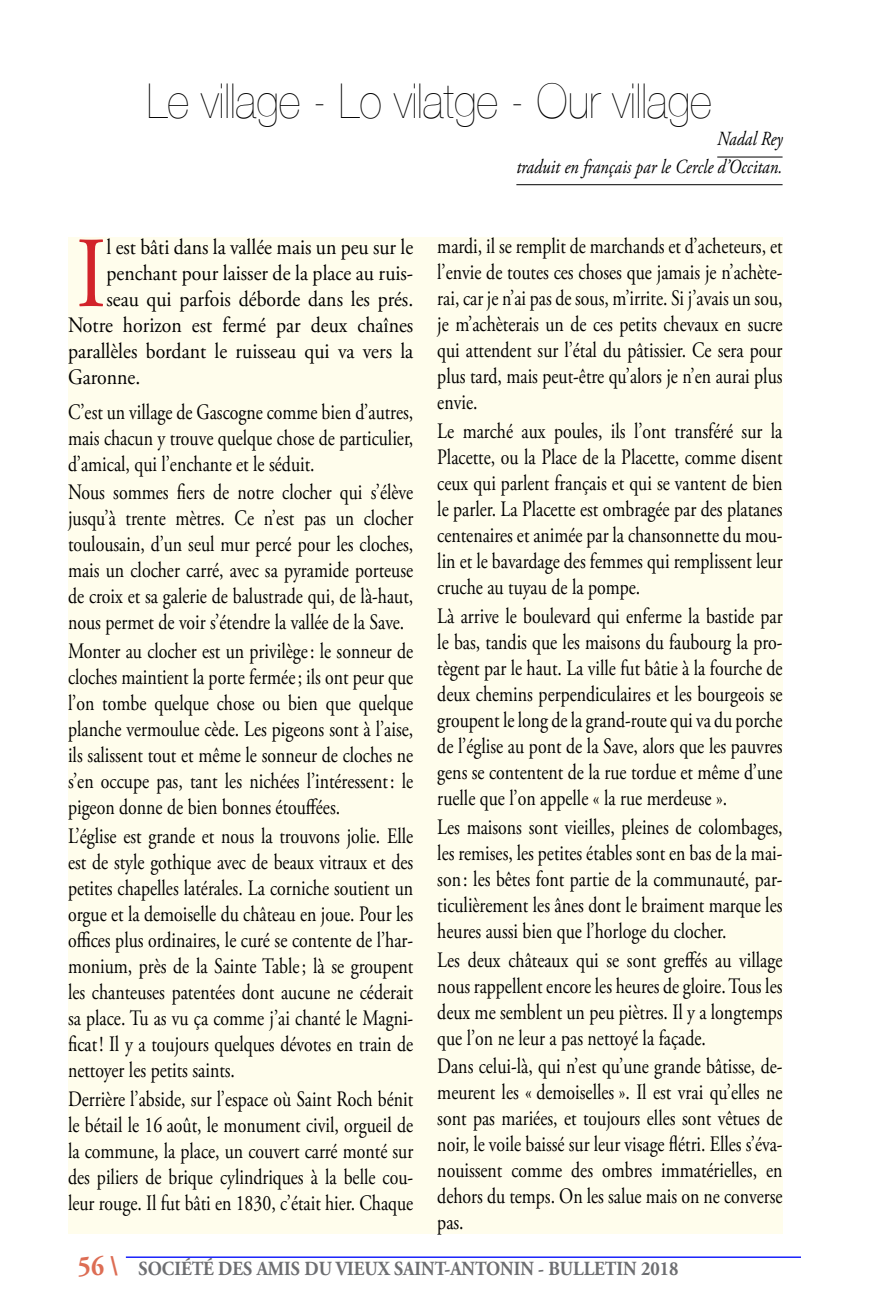
<style>
.page{position:relative;width:896px;height:1304px;background:#fff}
.page>*{position:absolute;margin:0;border:0;box-sizing:border-box;transform-origin:0 0}
.t1{font:100.4px "Adobe Garamond Pro";color:#d2232a;scale:.9 1}
.t2{font:200 48px "Helvetica Neue";color:#000;scale:.9 1}
.t3{font:22px/26px "Adobe Garamond Pro";color:#000;text-align:justify;scale:.81 1}
.t4{font:22px "Adobe Garamond Pro";color:#000;scale:.9 1}
.t5{font:700 20px "Adobe Garamond Pro";color:#6d6e71;scale:.9 1}
.t6{font:italic 20px/27.6px "Adobe Garamond Pro";color:#000;text-align:right;scale:.85 1}
.s1{font-size:28px;color:#dd6d54}
</style>
<div class="page">
<hr style="left:126px;top:1256px;width:675px;height:2px;background:#1922fb">
<div style="left:68px;top:237px;width:714px;height:997px;background:#fffdec"></div>
<hr style="left:717px;top:157px;width:65px;height:1px;background:#000">
<hr style="left:516px;top:184px;width:266px;height:1px;background:#000">
<h2 class="t2" style="left:147px;top:73px;width:629px">Le village - Lo vilatge - Our village</h2>
<p class="t6" style="left:516px;top:126px;width:315px">Nadal Rey<br>traduit en français par le Cercle d’Occitan.</p>
<h1 class="t1" style="left:76px;top:214px;width:35px">I</h1>
<p class="t4" style="left:106px;top:234px;width:342px">l est bâti dans la vallée mais un peu sur le</p>
<p class="t4" style="left:106px;top:260px;width:342px">penchant pour laisser de la place au ruis-</p>
<p class="t4" style="left:106px;top:286px;width:342px">seau qui parfois déborde dans les prés.</p>
<p class="t4" style="left:68px;top:312px;width:385px">Notre horizon est fermé par deux chaînes</p>
<p class="t4" style="left:68px;top:338px;width:385px">parallèles bordant le ruisseau qui va vers la</p>
<p class="t4" style="left:68px;top:364px;width:82px">Garonne.</p>
<p class="t3" style="left:68px;top:399px;width:428px">C’est un village de Gascogne comme bien d’autres, mais chacun y trouve quelque chose de particulier, d’amical, qui l’enchante et le séduit.</p>
<p class="t3" style="left:68px;top:480px;width:428px">Nous sommes fiers de notre clocher qui s’élève jusqu’à trente mètres. Ce n’est pas un clocher toulousain, d’un seul mur percé pour les cloches, mais un clocher carré, avec sa pyramide porteuse de croix et sa galerie de balustrade qui, de là-haut, nous permet de voir s’étendre la vallée de la Save.</p>
<p class="t3" style="left:68px;top:639px;width:428px">Monter au clocher est un privilège: le sonneur de cloches maintient la porte fermée; ils ont peur que l’on tombe quelque chose ou bien que quelque planche vermoulue cède. Les pigeons sont à l’aise, ils salissent tout et même le sonneur de cloches ne s’en occupe pas, tant les nichées l’intéressent: le pigeon donne de bien bonnes étouffées.</p>
<p class="t3" style="left:68px;top:824px;width:428px">L’église est grande et nous la trouvons jolie. Elle est de style gothique avec de beaux vitraux et des petites chapelles latérales. La corniche soutient un orgue et la demoiselle du château en joue. Pour les offices plus ordinaires, le curé se contente de l’har&shy;monium, près de la Sainte Table; là se groupent les chanteuses patentées dont aucune ne céderait sa place. Tu as vu ça comme j’ai chanté le Magni&shy;ficat! Il y a toujours quelques dévotes en train de nettoyer les petits saints.</p>
<p class="t3" style="left:68px;top:1087px;width:428px">Derrière l’abside, sur l’espace où Saint Roch bénit le bétail le 16 août, le monument civil, orgueil de la commune, la place, un couvert carré monté sur des piliers de brique cylindriques à la belle cou&shy;leur rouge. Il fut bâti en 1830, c’était hier. Chaque</p>
<p class="t3" style="left:437px;top:234px;width:428px">mardi, il se remplit de marchands et d’acheteurs, et l’envie de toutes ces choses que jamais je n’achète&shy;rai, car je n’ai pas de sous, m’irrite. Si j’avais un sou, je m’achèterais un de ces petits chevaux en sucre qui attendent sur l’étal du pâtissier. Ce sera pour plus tard, mais peut-être qu’alors je n’en aurai plus envie.</p>
<p class="t3" style="left:437px;top:419px;width:428px">Le marché aux poules, ils l’ont transféré sur la Placette, ou la Place de la Placette, comme disent ceux qui parlent français et qui se vantent de bien le parler. La Placette est ombragée par des platanes centenaires et animée par la chansonnette du mou&shy;lin et le bavardage des femmes qui remplissent leur cruche au tuyau de la pompe.</p>
<p class="t3" style="left:437px;top:604px;width:428px">Là arrive le boulevard qui enferme la bastide par le bas, tandis que les maisons du faubourg la pro&shy;tègent par le haut. La ville fut bâtie à la fourche de deux chemins perpendiculaires et les bourgeois se groupent le long de la grand-route qui va du porche de l’église au pont de la Save, alors que les pauvres gens se contentent de la rue tordue et même d’une ruelle que l’on appelle « la rue merdeuse ».</p>
<p class="t3" style="left:437px;top:814px;width:428px">Les maisons sont vieilles, pleines de colombages, les remises, les petites étables sont en bas de la mai&shy;son: les bêtes font partie de la communauté, par&shy;ticulièrement les ânes dont le braiment marque les heures aussi bien que l’horloge du clocher.</p>
<p class="t3" style="left:437px;top:947px;width:428px">Les deux châteaux qui se sont greffés au village nous rappellent encore les heures de gloire. Tous les deux me semblent un peu piètres. Il y a longtemps que l’on ne leur a pas nettoyé la façade.</p>
<p class="t3" style="left:437px;top:1054px;width:428px">Dans celui-là, qui n’est qu’une grande bâtisse, de&shy;meurent les « demoiselles ». Il est vrai qu’elles ne sont pas mariées, et toujours elles sont vêtues de noir, le voile baissé sur leur visage flétri. Elles s’éva&shy;nouissent comme des ombres immatérielles, en dehors du temps. On les salue mais on ne converse pas.</p>
<p class="t5" style="left:78px;top:1257px;width:669px"><span class="s1">56 \</span> SOCIÉTÉ DES AMIS DU VIEUX SAINT-ANTONIN - BULLETIN 2018</p>
</div>
